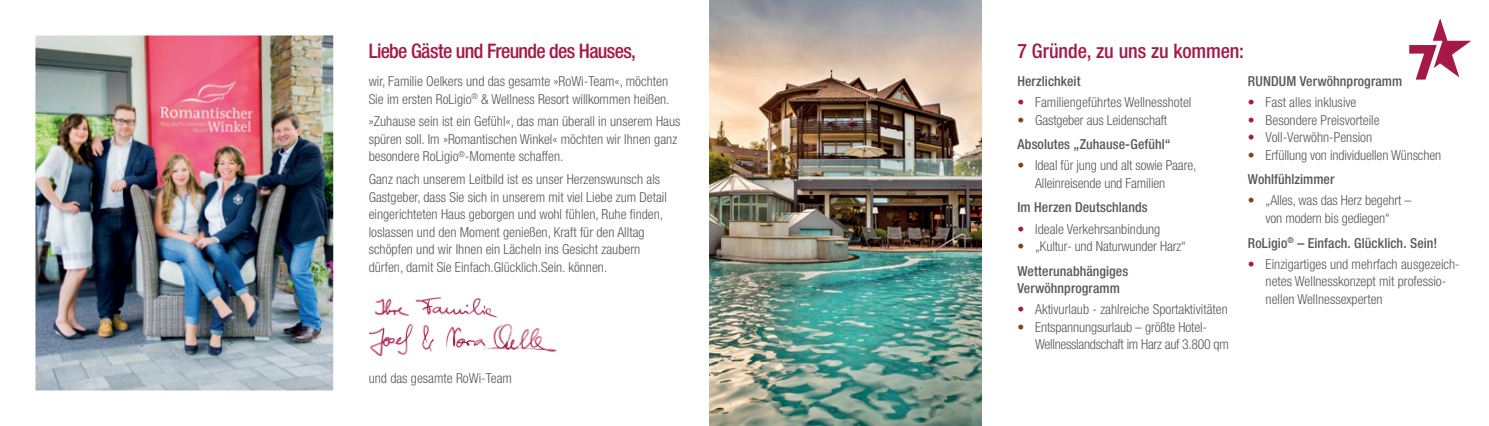
<style>
.page{position:relative;width:1489px;height:426px;background:#fff}
.page>*{position:absolute;margin:0;border:0;box-sizing:border-box;transform-origin:0 0}
.t1{font:500 condensed 20px "Helvetica Neue LT Std";letter-spacing:-.03em;color:#a41946}
.t2{font:500 condensed 20px "Helvetica Neue LT Std";letter-spacing:-.005em;color:#a41946}
.t3{font:300 condensed 13.75px/17.5px "Helvetica Neue LT Std";color:#57585a}
.t4{font:500 condensed 13.75px/24.6px "Helvetica Neue LT Std";letter-spacing:.005em;color:#57585a}
.s1{color:#a41946}
.s2{font-weight:300;color:#85430f}
.s3{font-weight:300}
.s4{color:#85430f}
.s5{font-weight:500}
</style>
<div class="page">
<img style="left:709px;top:0;width:273px;height:425px">
<img style="left:375px;top:297px;width:123px;height:21px">
<img style="left:369px;top:323px;width:188px;height:34px">
<img style="left:37px;top:37px;width:295px;height:352px">
<div style="left:27px;top:27px;width:315px;height:372px;border:9px solid #fff"></div>
<svg style="left:1409px;top:18px;width:61px;height:61px"></svg>
<h1 class="t1" style="left:369px;top:39px;width:269px">Liebe Gäste und Freunde des Hauses,</h1>
<p class="t3" style="left:369px;top:72px;width:302px">wir, Familie Oelkers und das gesamte »RoWi-Team«, möchten<br>Sie im ersten RoLigio<sup>®</sup> &amp; Wellness Resort willkommen heißen.</p>
<p class="t3" style="left:369px;top:112px;width:313px">»Zuhause sein ist ein Gefühl«, das man überall in unserem Haus spüren soll. Im »Romantischen Winkel« möchten wir Ihnen ganz besondere RoLigio<sup>®</sup>-Momente schaffen.</p>
<p class="t3" style="left:369px;top:170px;width:300px">Ganz nach unserem Leitbild ist es unser Herzenswunsch als Gastgeber, dass Sie sich in unserem mit viel Liebe zum Detail eingerichteten Haus geborgen und wohl fühlen, Ruhe finden, loslassen und den Moment genießen, Kraft für den Alltag schöpfen und wir Ihnen ein Lächeln ins Gesicht zaubern dürfen, damit Sie Einfach.Glücklich.Sein. können.</p>
<p class="t3" style="left:369px;top:368px;width:145px">und das gesamte RoWi-Team</p>
<h1 class="t2" style="left:1017px;top:39px;width:228px">7 Gründe, zu uns zu kommen:</h1>
<p class="t4" style="left:1017px;top:68px;width:65px">Herzlichkeit</p>
<p class="t3" style="left:1017px;top:93px;width:175px"><span class="s1">•</span> Familiengeführtes Wellnesshotel</p>
<p class="t4" style="left:1017px;top:107px;width:155px"><span class="s2">•</span> <span class="s3">Gastgeber aus Leidenschaft<br></span>Absolutes „Zuhause-Gefühl“</p>
<p class="t3" style="left:1035px;top:156px;width:163px;text-indent:-18px"><span class="s4">•</span> Ideal für jung und alt sowie Paare,<br>Alleinreisende und Familien</p>
<p class="t4" style="left:1017px;top:195px;width:132px">Im Herzen Deutschlands</p>
<p class="t3" style="left:1017px;top:219px;width:144px"><span class="s1">•</span> Ideale Verkehrsanbindung</p>
<p class="t3" style="left:1017px;top:233px;width:170px;line-height:24.6px"><span class="s4">•</span> „Kultur- und Naturwunder Harz“<br><span class="s5">Wetterunabhängiges</span></p>
<p class="t4" style="left:1017px;top:275px;width:104px">Verwöhnprogramm</p>
<p class="t3" style="left:1017px;top:300px;width:212px"><span class="s1">•</span> Aktivurlaub - zahlreiche Sportaktivitäten</p>
<p class="t3" style="left:1035px;top:318px;width:195px;text-indent:-18px"><span class="s4">•</span> Entspannungsurlaub – größte Hotel-<br>Wellnesslandschaft im Harz auf 3.800 qm</p>
<p class="t4" style="left:1247px;top:68px;width:156px">RUNDUM Verwöhnprogramm</p>
<p class="t3" style="left:1247px;top:93px;width:110px"><span class="s1">•</span> Fast alles inklusive</p>
<p class="t3" style="left:1247px;top:111px;width:133px"><span class="s1">•</span> Besondere Preisvorteile</p>
<p class="t3" style="left:1247px;top:128px;width:126px"><span class="s1">•</span> Voll-Verwöhn-Pension</p>
<p class="t3" style="left:1247px;top:142px;width:195px;line-height:24.6px"><span class="s4">•</span> Erfüllung von individuellen Wünschen<br><span class="s5">Wohlfühlzimmer</span></p>
<p class="t3" style="left:1247px;top:191px;width:165px;text-align:center"><span class="s4">•</span> „Alles, was das Herz begehrt – von modern bis gediegen“</p>
<p class="t4" style="left:1247px;top:230px;width:191px">RoLigio<sup>®</sup> – Einfach. Glücklich. Sein!</p>
<p class="t3" style="left:1265px;top:254px;width:196px;text-indent:-18px"><span class="s1">•</span> Einzigartiges und mehrfach ausgezeich&shy;netes Wellnesskonzept mit professio&shy;nellen Wellnessexperten</p>
</div>
